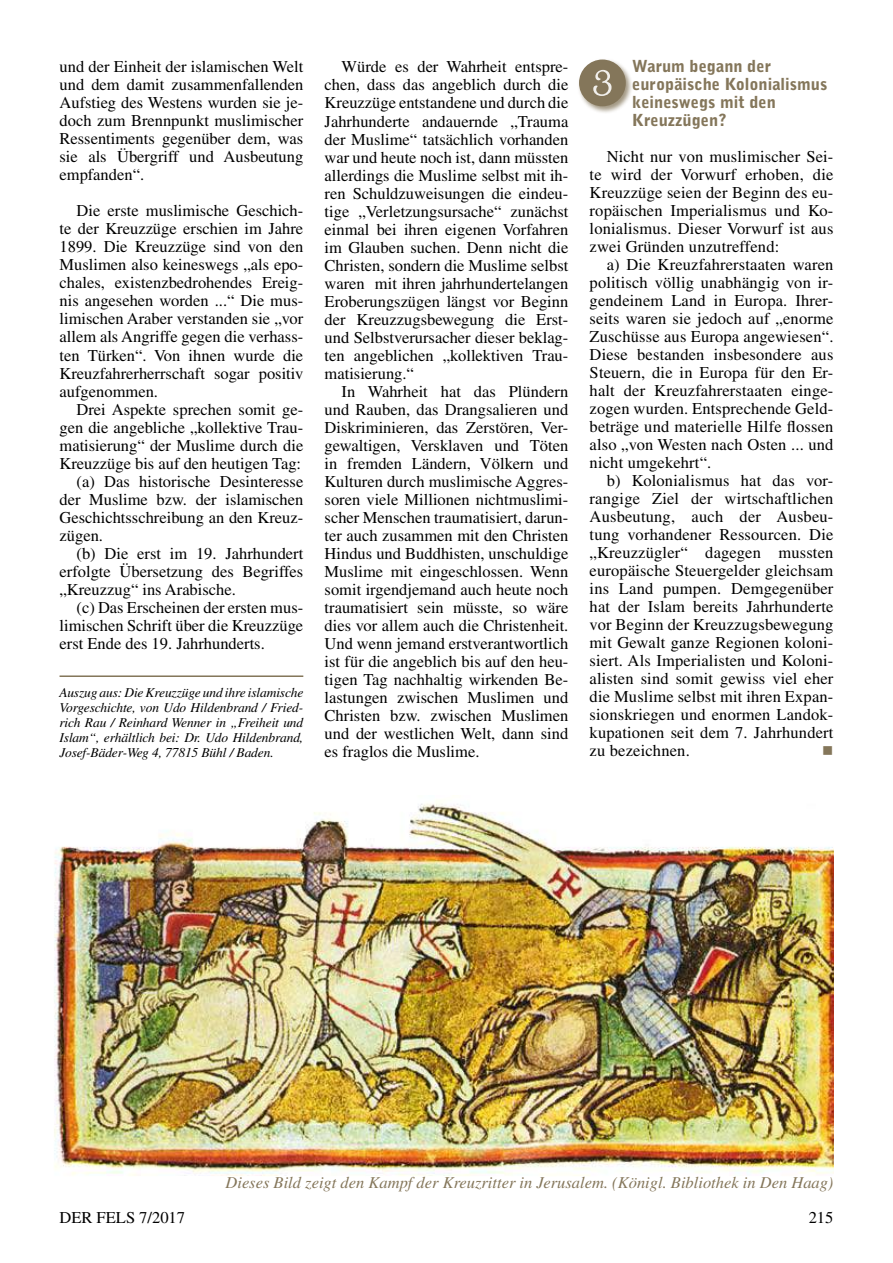
<style>
.page{position:relative;width:893px;height:1263px;background:#fff}
.page>*{position:absolute;margin:0;border:0;box-sizing:border-box;transform-origin:0 0}
.t1{font:16.5px/18px "Times";color:#000;text-align:justify}
.t2{font:italic 16.5px "Times";color:#84765a}
.t3{font:900 16.5px/18px "Bell Gothic Std";color:#84765a}
.t4{font:15px "Wingdings";color:#84765a}
.t5{font:italic 13.5px/15px "Times";letter-spacing:-.01em;color:#000;text-align:justify}
</style>
<div class="page">
<img style="left:54px;top:800px;width:779px;height:376px">
<div style="left:577px;top:58px;width:62px;height:62px;background:#84765a;opacity:.75"></div>
<div style="left:579px;top:60px;width:47px;height:46px;background:#84765a;border-radius:50%"></div>
<svg style="left:593px;top:70px;width:18px;height:26px"></svg>
<hr style="left:60px;top:675px;width:243px;height:2px;background:#84765a">
<p class="t1" style="left:60px;top:58px;width:245px">und der Einheit der islamischen Welt und dem damit zusammenfallenden Aufstieg des Westens wurden sie je&shy;doch zum Brennpunkt muslimischer Ressentiments gegenüber dem, was sie als Übergriff und Ausbeutung empfanden“.</p>
<p class="t1" style="left:60px;top:202px;width:245px;text-indent:17px">Die erste muslimische Geschich&shy;te der Kreuzzüge erschien im Jahre 1899. Die Kreuzzüge sind von den Muslimen also keineswegs „als epo&shy;chales, existenzbedrohendes Ereig&shy;nis angesehen worden ...“ Die mus&shy;limischen Araber verstanden sie „vor allem als Angriffe gegen die verhass&shy;ten Türken“. Von ihnen wurde die Kreuzfahrerherrschaft sogar positiv aufgenommen.</p>
<p class="t1" style="left:77px;top:400px;width:228px">Drei Aspekte sprechen somit ge-</p>
<p class="t1" style="left:60px;top:418px;width:245px">gen die angebliche „kollektive Trau-</p>
<p class="t1" style="left:60px;top:436px;width:245px">matisierung“ der Muslime durch die</p>
<p class="t1" style="left:60px;top:454px;width:243px">Kreuzzüge bis auf den heutigen Tag:</p>
<p class="t1" style="left:77px;top:472px;width:228px">(a) Das historische Desinteresse</p>
<p class="t1" style="left:60px;top:490px;width:245px">der Muslime bzw. der islamischen</p>
<p class="t1" style="left:60px;top:508px;width:245px">Geschichtsschreibung an den Kreuz-</p>
<p class="t1" style="left:60px;top:526px;width:45px">zügen.</p>
<p class="t1" style="left:77px;top:544px;width:228px">(b) Die erst im 19. Jahrhundert</p>
<p class="t1" style="left:60px;top:562px;width:245px">erfolgte Übersetzung des Begriffes</p>
<p class="t1" style="left:60px;top:580px;width:178px">„Kreuzzug“ ins Arabische.</p>
<p class="t1" style="left:77px;top:598px;width:228px">(c) Das Erscheinen der ersten mus-</p>
<p class="t1" style="left:60px;top:616px;width:245px">limischen Schrift über die Kreuzzüge</p>
<p class="t1" style="left:60px;top:634px;width:207px">erst Ende des 19. Jahrhunderts.</p>
<p class="t5" style="left:60px;top:685px;width:245px">Auszug aus: Die Kreuzzüge und ihre islamische Vorgeschichte, von Udo Hildenbrand / Fried&shy;rich Rau / Reinhard Wenner in „Freiheit und Islam“, erhältlich bei: Dr. Udo Hildenbrand, Josef-Bäder-Weg 4, 77815 Bühl / Baden.</p>
<p class="t1" style="left:325px;top:58px;width:245px;text-indent:17px">Würde es der Wahrheit entspre&shy;chen, dass das angeblich durch die Kreuzzüge entstandene und durch die Jahrhunderte andauernde „Trauma der Muslime“ tatsächlich vorhanden war und heute noch ist, dann müssten allerdings die Muslime selbst mit ih&shy;ren Schuldzuweisungen die eindeu&shy;tige „Verletzungsursache“ zunächst einmal bei ihren eigenen Vorfahren im Glauben suchen. Denn nicht die Christen, sondern die Muslime selbst waren mit ihren jahrhundertelangen Eroberungszügen längst vor Beginn der Kreuzzugsbewegung die Erst&shy;und Selbstverursacher dieser beklag&shy;ten angeblichen „kollektiven Trau&shy;matisierung.“</p>
<p class="t1" style="left:325px;top:382px;width:245px;text-indent:17px">In Wahrheit hat das Plündern und Rauben, das Drangsalieren und Diskriminieren, das Zerstören, Ver&shy;gewaltigen, Versklaven und Töten in fremden Ländern, Völkern und Kulturen durch muslimische Aggres&shy;soren viele Millionen nichtmuslimi&shy;scher Menschen traumatisiert, darun&shy;ter auch zusammen mit den Christen Hindus und Buddhisten, unschuldige Muslime mit eingeschlossen. Wenn somit irgendjemand auch heute noch traumatisiert sein müsste, so wäre dies vor allem auch die Christenheit.<br>Und wenn jemand erstverantwortlich ist für die angeblich bis auf den heu&shy;tigen Tag nachhaltig wirkenden Be&shy;lastungen zwischen Muslimen und Christen bzw. zwischen Muslimen und der westlichen Welt, dann sind es fraglos die Muslime.</p>
<p class="t3" style="left:632px;top:57px;width:197px">Warum begann der europäische Kolonialismus keineswegs mit den<br>Kreuzzügen?</p>
<p class="t1" style="left:590px;top:147px;width:245px;text-indent:17px">Nicht nur von muslimischer Sei&shy;te wird der Vorwurf erhoben, die Kreuzzüge seien der Beginn des eu&shy;ropäischen Imperialismus und Ko&shy;lonialismus. Dieser Vorwurf ist aus zwei Gründen unzutreffend:</p>
<p class="t1" style="left:590px;top:255px;width:245px;text-indent:17px">a) Die Kreuzfahrerstaaten waren politisch völlig unabhängig von ir&shy;gendeinem Land in Europa. Ihrer&shy;seits waren sie jedoch auf „enorme Zuschüsse aus Europa angewiesen“.<br>Diese bestanden insbesondere aus Steuern, die in Europa für den Er&shy;halt der Kreuzfahrerstaaten einge&shy;zogen wurden. Entsprechende Geld&shy;beträge und materielle Hilfe flossen also „von Westen nach Osten ... und nicht umgekehrt“.</p>
<p class="t1" style="left:590px;top:471px;width:245px;text-indent:17px">b) Kolonialismus hat das vor&shy;rangige Ziel der wirtschaftlichen Ausbeutung, auch der Ausbeu&shy;tung vorhandener Ressourcen. Die „Kreuzzügler“ dagegen mussten europäische Steuergelder gleichsam ins Land pumpen. Demgegenüber hat der Islam bereits Jahrhunderte vor Beginn der Kreuzzugsbewegung mit Gewalt ganze Regionen koloni&shy;siert. Als Imperialisten und Koloni&shy;alisten sind somit gewiss viel eher die Muslime selbst mit ihren Expan&shy;sionskriegen und enormen Landok&shy;kupationen seit dem 7. Jahrhundert zu bezeichnen.</p>
<p class="t4" style="left:822px;top:742px;width:13px">■</p>
<p class="t2" style="left:225px;top:1173px;width:609px">Dieses Bild zeigt den Kampf der Kreuzritter in Jerusalem. (Königl. Bibliothek in Den Haag)</p>
<p class="t1" style="left:60px;top:1209px;width:127px">DER FELS 7/2017</p>
<p class="t1" style="left:809px;top:1209px;width:26px">215</p>
</div>
